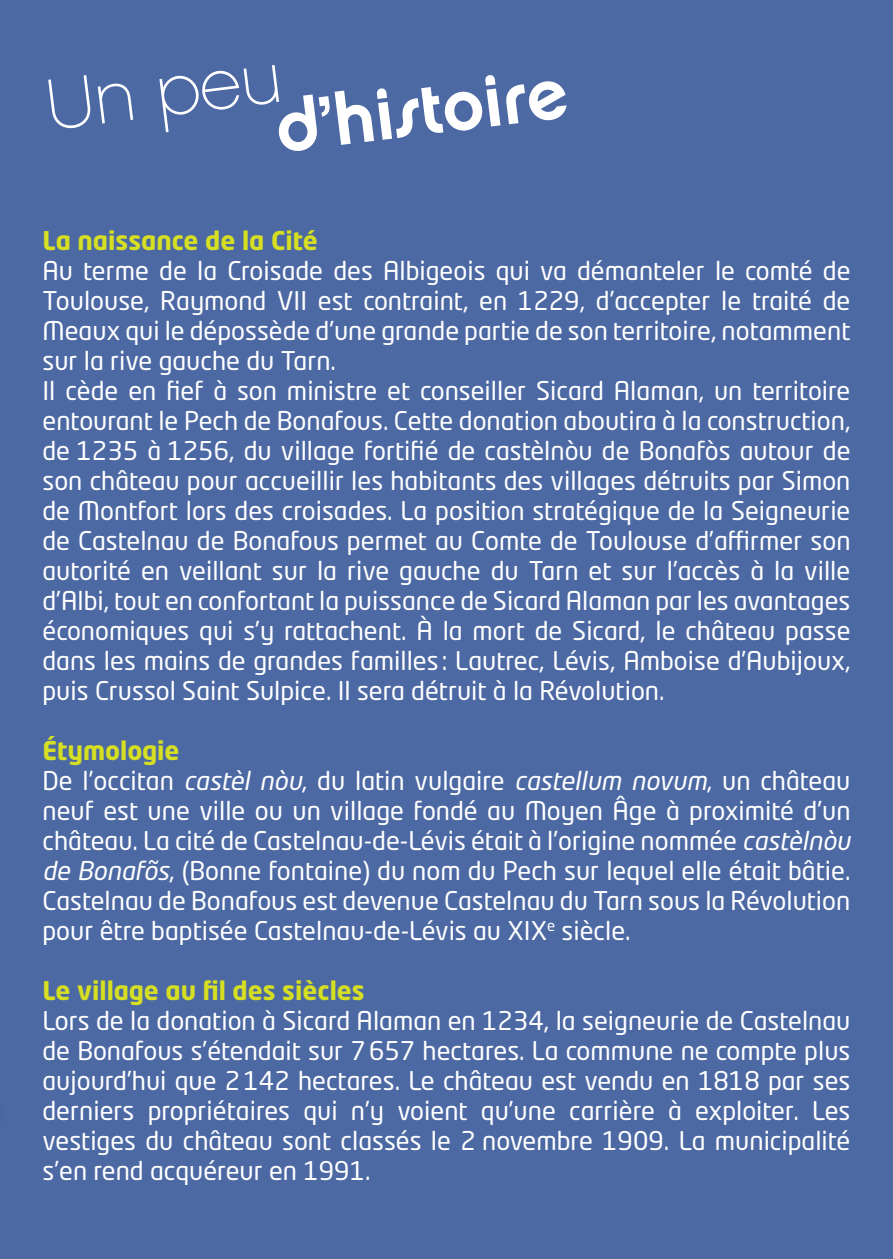
<style>
.page{position:relative;width:893px;height:1259px;background:#4c69a4}
.page>*{position:absolute;margin:0;border:0;box-sizing:border-box;transform-origin:0 0}
.t1{font:72px "Chalet New York Nineteen Seventy";color:#fff}
.t2{font:72px "Chalet Paris Nineteen Sixty";color:#fff}
.t3{font:25.5px/30px "Neo Tech Std";color:#fff}
.t4{font:700 25.5px "Neo Tech Std";color:#d6df21}
.s1{font-weight:700;color:#d6df21}
.s2{font-style:italic}
</style>
<div class="page">
<h1 class="t2" style="left:41px;top:64px;width:238px;rotate:-7deg">Un peu</h1>
<h1 class="t1" style="left:271px;top:84px;width:295px;rotate:-7deg">d’histoire</h1>
<p class="t4" style="left:43px;top:224px;width:277px">La naissance de la Cité</p>
<p class="t3" style="left:43px;top:255px;width:809px">Au terme de la Croisade des Albigeois qui va démanteler le comté de Toulouse, Raymond VII est contraint, en 1229, d’accepter le traité de Meaux qui le dépossède d’une grande partie de son territoire, notamment sur la rive gauche du Tarn.<br>Il cède en fief à son ministre et conseiller Sicard Alaman, un territoire entourant le Pech de Bonafous. Cette donation aboutira à la construction, de 1235 à 1256, du village fortifié de castèlnòu de Bonafòs autour de son château pour accueillir les habitants des villages détruits par Simon de Montfort lors des croisades. La position stratégique de la Seigneurie de Castelnau de Bonafous permet au Comte de Toulouse d’affirmer son autorité en veillant sur la rive gauche du Tarn et sur l’accès à la ville d’Albi, tout en confortant la puissance de Sicard Alaman par les avantages économiques qui s’y rattachent. À la mort de Sicard, le château passe dans les mains de grandes familles : Lautrec, Lévis, Amboise d’Aubijoux, puis Crussol Saint Sulpice. Il sera détruit à la Révolution.</p>
<p class="t3" style="left:43px;top:735px;width:815px"><span class="s1">Étymologie<br></span>De l’occitan <span class="s2">castèl nòu</span>, du latin vulgaire <span class="s2">castellum novum</span>, un château neuf est une ville ou un village fondé au Moyen Âge à proximité d’un château. La cité de Castelnau-de-Lévis était à l’origine nommée <span class="s2">castèlnòu de Bonafõs</span>, (Bonne fontaine) du nom du Pech sur lequel elle était bâtie.<br>Castelnau de Bonafous est devenue Castelnau du Tarn sous la Révolution pour être baptisée Castelnau-de-Lévis au XIX<sup>e</sup> siècle.</p>
<p class="t4" style="left:43px;top:974px;width:324px">Le village au fil des siècles</p>
<p class="t3" style="left:43px;top:1005px;width:809px;text-align:justify">Lors de la donation à Sicard Alaman en 1234, la seigneurie de Castelnau de Bonafous s’étendait sur 7657 hectares. La commune ne compte plus aujourd’hui que 2142 hectares. Le château est vendu en 1818 par ses derniers propriétaires qui n’y voient qu’une carrière à exploiter. Les vestiges du château sont classés le 2 novembre 1909. La municipalité s’en rend acquéreur en 1991.</p>
</div>
